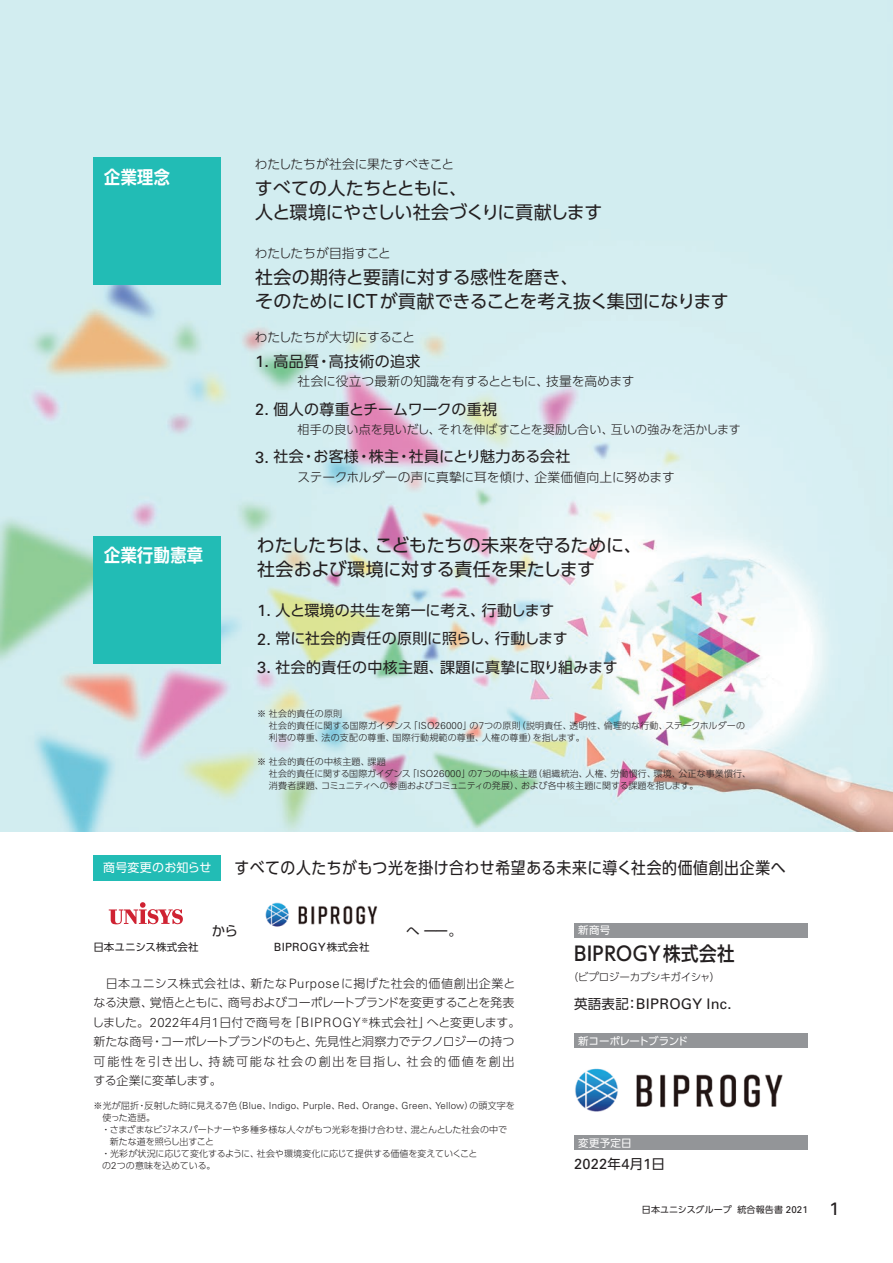
<style>
.page{position:relative;width:893px;height:1263px;background:#fff}
.page>*{position:absolute;margin:0;border:0;box-sizing:border-box;transform-origin:0 0}
.t1{font:500 19.5px "UD Shin Go C Oniz Pr 6 N";letter-spacing:.02em;color:#231f20}
.t2{font:18px/24px "UD Shin Go Pro";letter-spacing:-.01em;color:#231f20}
.t3{font:18px "UD Shin Go C Oniz Pr 6 N De B";letter-spacing:.02em;color:#fff}
.t4{font:16.5px "UD Shin Go C Oniz Pr 6 N";letter-spacing:.03em;color:#231f20}
.t5{font:15px "UD Shin Go Pro";letter-spacing:.02em;color:#231f20}
.t6{font:15px "UD Shin Go Pro";letter-spacing:-.01em;color:#231f20}
.t7{font:15px "UD Shin Go Pro";letter-spacing:-.005em;color:#231f20}
.t8{font:15px "UD Shin Go Pro";color:#231f20}
.t9{font:14.55px "Univers";letter-spacing:.02em;color:#231f20}
.t10{font:13.5px "UD Shin Go Pro";color:#231f20}
.t11{font:300 12.75px "UD Shin Go Pro";letter-spacing:-.01em;color:#231f20}
.t12{font:300 12px/19.5px "UD Shin Go Pro";letter-spacing:.005em;color:#231f20}
.t13{font:12px "UD Shin Go Pro";letter-spacing:.015em;color:#fff}
.t14{font:11.4px "Univers";letter-spacing:.02em;color:#231f20}
.t15{font:300 10.5px "UD Shin Go Pro";letter-spacing:-.025em;color:#231f20}
.t16{font:10.5px "UD Shin Go Pro";letter-spacing:-.035em;color:#fff}
.t17{font:10.5px "UD Shin Go Pro";letter-spacing:.005em;color:#231f20}
.t18{font:10.5px "UD Shin Go Pro";letter-spacing:-.005em;color:#fff}
.t19{font:300 9.75px "Univers";letter-spacing:.015em;color:#231f20}
.t20{font:300 9px/12px "UD Shin Go Pro";letter-spacing:.005em;color:#231f20}
.t21{font:9px "UD Shin Go Pro";letter-spacing:.015em;color:#231f20}
.s1{font-family:"Univers";font-size:19.5px}
.s2{font-family:"Univers";font-size:16.2px}
.s3{font-family:"Univers";font-size:9.75px}
.s4{font-family:"UD Shin Go Pro";font-size:10.5px}
.s5{font-family:"Univers";font-size:12.9px}
.s6{font-family:"UD Shin Go Pro";font-size:9px}
.s7{font-family:"UD Shin Go Pro";font-size:13.5px}
.s8{font-family:"Univers";font-size:18px}
</style>
<div class="page">
<img style="left:0;top:0;width:893px;height:831px">
<div style="left:94px;top:855px;width:127px;height:25px;background:#22bcb5"></div>
<svg style="left:108px;top:902px;width:75px;height:23px"></svg>
<img style="left:265px;top:902px;width:113px;height:25px">
<div style="left:574px;top:923px;width:234px;height:15px;background:#939598"></div>
<div style="left:574px;top:1033px;width:234px;height:15px;background:#939598"></div>
<div style="left:574px;top:1135px;width:234px;height:15px;background:#939598"></div>
<img style="left:575px;top:1068px;width:208px;height:44px">
<div style="left:94px;top:157px;width:127px;height:128px;background:#22bcb5"></div>
<div style="left:94px;top:536px;width:127px;height:127px;background:#22bcb5"></div>
<h2 class="t3" style="left:104px;top:162px;width:67px">企業理念</h2>
<h2 class="t3" style="left:104px;top:541px;width:100px">企業行動憲章</h2>
<h3 class="t11" style="left:255px;top:153px;width:201px">わたしたちが社会に果たすべきこと</h3>
<h2 class="t2" style="left:255px;top:175px;width:349px">すべての人たちとともに、<br>人と環境にやさしい社会づくりに貢献します</h2>
<h3 class="t11" style="left:255px;top:243px;width:138px">わたしたちが目指すこと</h3>
<h2 class="t2" style="left:255px;top:264px;width:475px">社会の期待と要請に対する感性を磨き、<br>そのために<span class="s1">ICT</span>が貢献できることを考え抜く集団になります</h2>
<h3 class="t11" style="left:255px;top:327px;width:162px">わたしたちが大切にすること</h3>
<h3 class="t5" style="left:255px;top:349px;width:167px"><span class="s2">1.</span> 高品質・高技術の追求</h3>
<h3 class="t11" style="left:298px;top:371px;width:338px">社会に役立つ最新の知識を有するとともに、技量を高めます</h3>
<h3 class="t8" style="left:255px;top:397px;width:243px"><span class="s2">2.</span> 個人の尊重とチームワークの重視</h3>
<h3 class="t12" style="left:298px;top:419px;width:445px">相手の良い点を見いだし、それを伸ばすことを奨励し合い、互いの強みを活かします</h3>
<h3 class="t5" style="left:255px;top:445px;width:317px"><span class="s2">3.</span> 社会・お客様・株主・社員にとり魅力ある会社</h3>
<h3 class="t11" style="left:298px;top:467px;width:379px">ステークホルダーの声に真摯に耳を傾け、企業価値向上に努めます</h3>
<h2 class="t2" style="left:257px;top:532px;width:386px">わたしたちは、こどもたちの未来を守るために、社会および環境に対する責任を果たします</h2>
<h3 class="t7" style="left:257px;top:598px;width:299px"><span class="s2">1.</span> 人と環境の共生を第一に考え、行動します</h3>
<h3 class="t6" style="left:257px;top:627px;width:312px"><span class="s2">2.</span> 常に社会的責任の原則に照らし、行動します</h3>
<h3 class="t5" style="left:257px;top:655px;width:362px"><span class="s2">3.</span> 社会的責任の中核主題、課題に真摯に取り組みます</h3>
<p class="t20" style="left:269px;top:707px;width:478px;text-indent:-12px">※ 社会的責任の原則<br>社会的責任に関する国際ガイダンス「<span class="s3">ISO26000</span>」の<span class="s3">7</span>つの原則（説明責任、透明性、倫理的な行動、ステークホルダーの利害の尊重、法の支配の尊重、国際行動規範の尊重、人権の尊重）を指します。</p>
<p class="t20" style="left:269px;top:755px;width:484px;text-indent:-12px">※ 社会的責任の中核主題、課題<br>社会的責任に関する国際ガイダンス「<span class="s3">ISO26000</span>」の<span class="s3">7</span>つの中核主題（組織統治、人権、労働慣行、環境、公正な事業慣行、消費者課題、コミュニティへの参画およびコミュニティの発展）、および各中核主題に関する課題を指します。</p>
<h3 class="t13" style="left:103px;top:858px;width:110px">商号変更のお知らせ</h3>
<h3 class="t4" style="left:235px;top:854px;width:553px">すべての人たちがもつ光を掛け合わせ希望ある未来に導く社会的価値創出企業へ</h3>
<h3 class="t10" style="left:212px;top:920px;width:27px">から</h3>
<h3 class="t10" style="left:406px;top:920px;width:57px">へーー。</h3>
<p class="t18" style="left:578px;top:922px;width:33px">新商号</p>
<p class="t17" style="left:93px;top:939px;width:107px">日本ユニシス株式会社</p>
<p class="t14" style="left:274px;top:941px;width:97px">BIPROGY<span class="s4">株式会社</span></p>
<h3 class="t12" style="left:92px;top:973px;width:430px">　日本ユニシス株式会社は、新たな<span class="s5">Purpose</span>に掲げた社会的価値創出企業となる決意、覚悟とともに、商号およびコーポレートブランドを変更することを発表しました。<span class="s5">2022</span>年<span class="s5">4</span>月<span class="s5">1</span>日付で商号を「<span class="s5">BIPROGY</span><sup>※</sup>株式会社」へと変更します。新たな商号・コーポレートブランドのもと、先見性と洞察力でテクノロジーの持つ可能性を引き出し、持続可能な社会の創出を目指し、社会的価値を創出する企業に変革します。</h3>
<p class="t19" style="left:94px;top:1100px;width:423px"><span class="s6">※光が屈折・反射した時に見える</span>7<span class="s6">色（</span>Blue<span class="s6">、</span>Indigo<span class="s6">、</span>Purple<span class="s6">、</span>Red<span class="s6">、</span>Orange<span class="s6">、</span>Green<span class="s6">、</span>Yellow<span class="s6">）の頭文字を</span></p>
<p class="t20" style="left:103px;top:1111px;width:54px">使った造語。</p>
<p class="t20" style="left:102px;top:1123px;width:407px">・さまざまなビジネスパートナーや多種多様な人々がもつ光彩を掛け合わせ、混とんとした社会の中で</p>
<p class="t20" style="left:110px;top:1135px;width:106px">新たな道を照らし出すこと</p>
<p class="t20" style="left:102px;top:1147px;width:377px">・光彩が状況に応じて変化するように、社会や環境変化に応じて提供する価値を変えていくこと</p>
<p class="t20" style="left:102px;top:1159px;width:115px">の<span class="s3">2</span>つの意味を込めている。</p>
<h1 class="t1" style="left:574px;top:938px;width:162px">BIPROGY株式会社</h1>
<p class="t15" style="left:568px;top:968px;width:154px">（ビプロジーカブシキガイシャ）</p>
<h3 class="t9" style="left:574px;top:995px;width:159px"><span class="s7">英語表記：</span>BIPROGY Inc.</h3>
<p class="t16" style="left:578px;top:1032px;width:111px">新コーポレートブランド</p>
<p class="t18" style="left:578px;top:1134px;width:55px">変更予定日</p>
<h3 class="t9" style="left:574px;top:1155px;width:92px">2022<span class="s7">年</span>4<span class="s7">月</span>1<span class="s7">日</span></h3>
<p class="t21" style="left:642px;top:1202px;width:199px">日本ユニシスグループ 統合報告書 <span class="s3">2021</span> <span class="s8">1</span></p>
</div>
